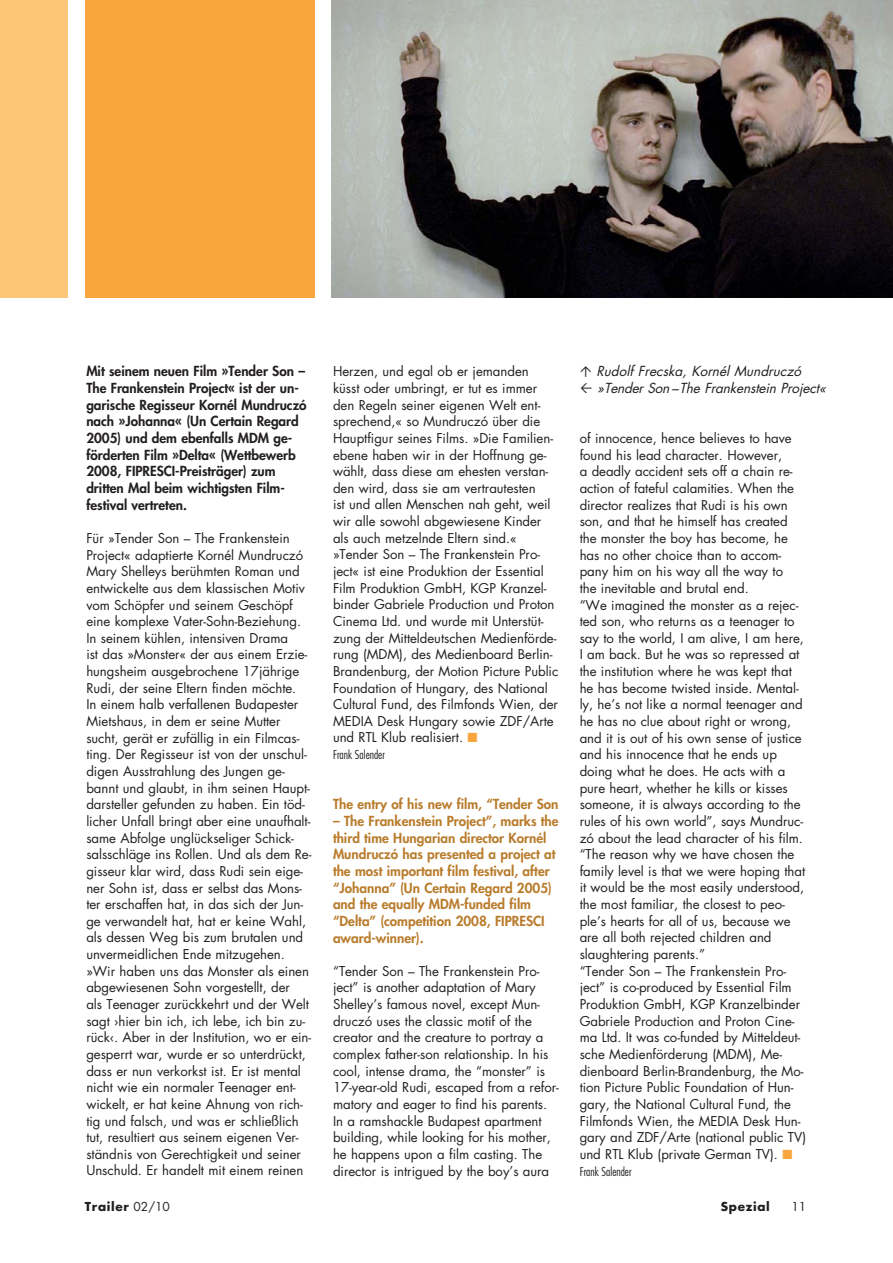
<style>
.page{position:relative;width:893px;height:1263px;background:#fff}
.page>*{position:absolute;margin:0;border:0;box-sizing:border-box;transform-origin:0 0}
.t1{font:800 13.5px/16.6px "Futura";color:#b97c2c}
.t2{font:800 13.5px/16.6px "Futura";color:#231f20}
.t3{font:italic 13.5px/16.6px "Futura LT";color:#231f20}
.t4{font:13.2px/16.6px "Futura LT";letter-spacing:-.005em;color:#231f20}
.t5{font:300 condensed 12px "Futura";color:#231f20}
.t6{font:700 12px "Futura LT";letter-spacing:.055em;color:#231f20}
.t7{font:12px "Futura LT";color:#231f20}
.s1{color:#faa63f}
.s2{font-weight:400}
</style>
<div class="page">
<div style="left:0;top:0;width:68px;height:298px;background:#fdc578"></div>
<div style="left:85px;top:0;width:229px;height:298px;background:#faa63f"></div>
<img style="left:331px;top:0;width:561px;height:298px">
<p class="t2" style="left:86px;top:364px;width:222px">Mit seinem neuen Film »Tender Son – The Frankenstein Project« ist der un&shy;garische Regisseur Kornél Mundruczó nach »Johanna« (Un Certain Regard 2005) und dem ebenfalls MDM ge&shy;förderten Film »Delta« (Wettbewerb 2008, FIPRESCI-Preisträger) zum dritten Mal beim wichtigsten Film&shy;festival vertreten.</p>
<p class="t4" style="left:86px;top:531px;width:227px">Für »Tender Son – The Frankenstein Project« adaptierte Kornél Mundruczó Mary Shelleys berühmten Roman und entwickelte aus dem klassischen Motiv vom Schöpfer und seinem Geschöpf eine komplexe Vater-Sohn-Beziehung.<br>In seinem kühlen, intensiven Drama<br>ist das »Monster« der aus einem Erzie&shy;hungsheim ausgebrochene 17jährige Rudi, der seine Eltern finden möchte.<br>In einem halb verfallenen Budapester Mietshaus, in dem er seine Mutter sucht, gerät er zufällig in ein Filmcas&shy;ting. Der Regisseur ist von der unschul&shy;digen Ausstrahlung des Jungen ge&shy;bannt und glaubt, in ihm seinen Haupt&shy;darsteller gefunden zu haben. Ein töd&shy;licher Unfall bringt aber eine unaufhalt&shy;same Abfolge unglückseliger Schick&shy;salsschläge ins Rollen. Und als dem Re&shy;gisseur klar wird, dass Rudi sein eige&shy;ner Sohn ist, dass er selbst das Mons&shy;ter erschaffen hat, in das sich der Jun&shy;ge verwandelt hat, hat er keine Wahl, als dessen Weg bis zum brutalen und unvermeidlichen Ende mitzugehen. »Wir haben uns das Monster als einen abgewiesenen Sohn vorgestellt, der<br>als Teenager zurückkehrt und der Welt sagt ›hier bin ich, ich lebe, ich bin zu&shy;rück‹. Aber in der Institution, wo er ein&shy;gesperrt war, wurde er so unterdrückt, dass er nun verkorkst ist. Er ist mental nicht wie ein normaler Teenager ent&shy;wickelt, er hat keine Ahnung von rich&shy;tig und falsch, und was er schließlich tut, resultiert aus seinem eigenen Ver&shy;ständnis von Gerechtigkeit und seiner Unschuld. Er handelt mit einem reinen</p>
<p class="t4" style="left:333px;top:364px;width:227px">Herzen, und egal ob er jemanden küsst oder umbringt, er tut es immer den Regeln seiner eigenen Welt ent&shy;sprechend,« so Mundruczó über die Hauptfigur seines Films. »Die Familien&shy;ebene haben wir in der Hoffnung ge&shy;wählt, dass diese am ehesten verstan&shy;den wird, dass sie am vertrautesten<br>ist und allen Menschen nah geht, weil wir alle sowohl abgewiesene Kinder als auch metzelnde Eltern sind.« »Tender Son – The Frankenstein Pro&shy;ject« ist eine Produktion der Essential Film Produktion GmbH, KGP Kranzel&shy;binder Gabriele Production und Proton Cinema Ltd. und wurde mit Unterstüt&shy;zung der Mitteldeutschen Medienförde&shy;rung (MDM), des Medienboard Berlin-Brandenburg, der Motion Picture Public Foundation of Hungary, des National Cultural Fund, des Filmfonds Wien, der MEDIA Desk Hungary sowie ZDF/Arte und RTL Klub realisiert. <span class="s1">■</span></p>
<p class="t5" style="left:333px;top:750px;width:53px">Frank Salender</p>
<p class="t1" style="left:333px;top:797px;width:227px">The entry of his new film, “Tender Son</p>
<p class="t1" style="left:333px;top:814px;width:227px">– The Frankenstein Project”, marks the third time Hungarian director Kornél Mundruczó has presented a project at the most important film festival, after “Johanna” (Un Certain Regard 2005) and the equally MDM-funded film “Delta” (competition 2008, FIPRESCI award-winner).</p>
<p class="t4" style="left:333px;top:964px;width:227px">“Tender Son – The Frankenstein Pro&shy;ject” is another adaptation of Mary Shelley’s famous novel, except Mun&shy;druczó uses the classic motif of the creator and the creature to portray a complex father-son relationship. In his cool, intense drama, the “monster” is 17-year-old Rudi, escaped from a refor&shy;matory and eager to find his parents.<br>In a ramshackle Budapest apartment building, while looking for his mother, he happens upon a film casting. The director is intrigued by the boy’s aura</p>
<p class="t3" style="left:596px;top:364px;width:234px">Rudolf Frecska, Kornél Mundruczó »Tender Son –The Frankenstein Project«</p>
<p class="t4" style="left:580px;top:431px;width:228px">of innocence, hence believes to have found his lead character. However,<br>a deadly accident sets off a chain re&shy;action of fateful calamities. When the director realizes that Rudi is his own son, and that he himself has created the monster the boy has become, he has no other choice than to accom&shy;pany him on his way all the way to<br>the inevitable and brutal end.<br>“We imagined the monster as a rejec&shy;ted son, who returns as a teenager to say to the world, I am alive, I am here, I am back. But he was so repressed at the institution where he was kept that he has become twisted inside. Mental&shy;ly, he’s not like a normal teenager and he has no clue about right or wrong, and it is out of his own sense of justice and his innocence that he ends up doing what he does. He acts with a pure heart, whether he kills or kisses someone, it is always according to the rules of his own world”, says Mundruc&shy;zó about the lead character of his film. “The reason why we have chosen the family level is that we were hoping that it would be the most easily understood, the most familiar, the closest to peo&shy;ple’s hearts for all of us, because we are all both rejected children and slaughtering parents.”<br>“Tender Son – The Frankenstein Pro&shy;ject” is co-produced by Essential Film Produktion GmbH, KGP Kranzelbinder Gabriele Production and Proton Cine&shy;ma Ltd. It was co-funded by Mitteldeut&shy;sche Medienförderung (MDM), Me&shy;dienboard Berlin-Brandenburg, the Mo&shy;tion Picture Public Foundation of Hun&shy;gary, the National Cultural Fund, the Filmfonds Wien, the MEDIA Desk Hun&shy;gary and ZDF/Arte (national public TV) und RTL Klub (private German TV). <span class="s1">■</span></p>
<p class="t5" style="left:580px;top:1166px;width:53px">Frank Salender</p>
<p class="t6" style="left:85px;top:1201px;width:87px">Trailer <span class="s2">02/10</span></p>
<p class="t6" style="left:721px;top:1201px;width:50px">Spezial</p>
<p class="t7" style="left:791px;top:1201px;width:16px">11</p>
</div>
